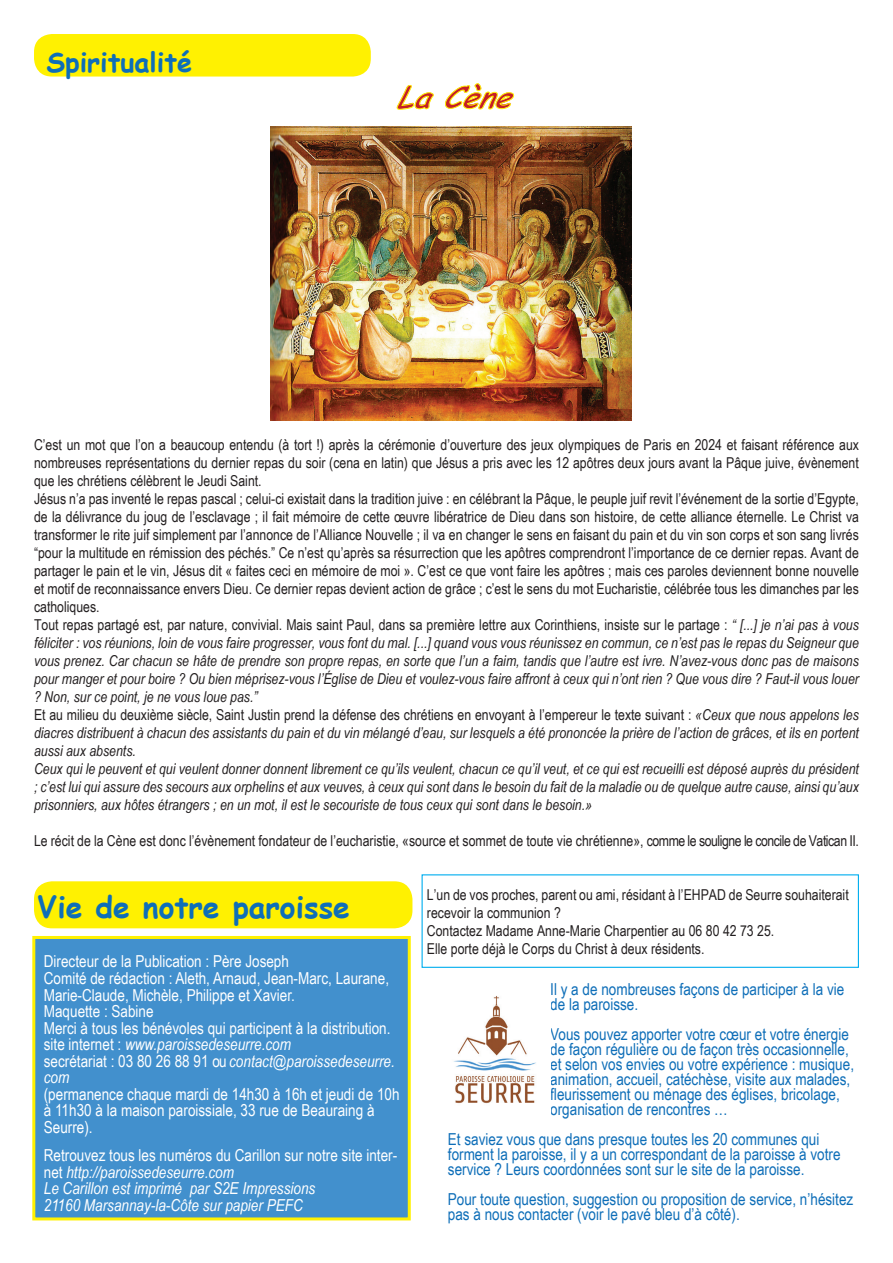
<style>
.page{position:relative;width:893px;height:1263px;background:#fff}
.page>*{position:absolute;margin:0;border:0;box-sizing:border-box;transform-origin:0 0}
.Rubriques{font:700 30px "Comic Sans MS";color:#0e6eb8}
.Titre_Article{font:italic 700 30px "Comic Sans MS";color:#c52026}
.t1{font:700 27px "Comic Sans MS";color:#0e6eb8}
.t2{font:16.5px/15px "Arial Narrow";color:#0e6eb8}
.t3{font:16.5px/16.5px "Arial Narrow";color:#fff}
.t4{font:italic 16.5px/16.5px "Arial Narrow";color:#fff}
.t5{font:15px/18px "Arial Narrow";color:#231f20;text-align:justify}
.t6{font:italic 15px/18px "Arial Narrow";color:#231f20;text-align:justify}
.s1{font-style:normal}
.s2{font-style:italic}
</style>
<div class="page">
<div style="left:422px;top:874px;width:437px;height:94px;border:1px solid #00aeef"></div>
<div style="left:34px;top:937px;width:375px;height:282px;background:#4290cd"></div>
<div style="left:32px;top:936px;width:379px;height:284px;border:3px solid #fff101"></div>
<div style="left:34px;top:881px;width:378px;height:47px;background:#fff101;border-radius:18px"></div>
<img style="left:453px;top:995px;width:83px;height:109px">
<div style="left:34px;top:34px;width:337px;height:43px;background:#fff101;border-radius:18px"></div>
<svg style="left:397px;top:85px;width:37px;height:25px"></svg>
<svg style="left:445px;top:83px;width:70px;height:27px"></svg>
<img style="left:270px;top:127px;width:361px;height:294px">
<p class="t1" style="left:47px;top:42px;width:147px">Spiritualité</p>
<p class="Titre_Article" style="left:396px;top:75px;width:135px">LaCène</p>
<p class="t5" style="left:34px;top:435px;width:826px">C’est un mot que l’on a beaucoup entendu (à tort !) après la cérémonie d’ouverture des jeux olympiques de Paris en 2024 et faisant référence aux nombreuses représentations du dernier repas du soir (cena en latin) que Jésus a pris avec les 12 apôtres deux jours avant la Pâque juive, évènement que les chrétiens célèbrent le Jeudi Saint.</p>
<p class="t5" style="left:34px;top:489px;width:826px">Jésus n’a pas inventé le repas pascal ; celui-ci existait dans la tradition juive : en célébrant la Pâque, le peuple juif revit l’événement de la sortie d’Egypte, de la délivrance du joug de l’esclavage ; il fait mémoire de cette œuvre libératrice de Dieu dans son histoire, de cette alliance éternelle. Le Christ va transformer le rite juif simplement par l’annonce de l’Alliance Nouvelle ; il va en changer le sens en faisant du pain et du vin son corps et son sang livrés “pour la multitude en rémission des péchés.” Ce n’est qu’après sa résurrection que les apôtres comprendront l’importance de ce dernier repas. Avant de partager le pain et le vin, Jésus dit « faites ceci en mémoire de moi ». C’est ce que vont faire les apôtres ; mais ces paroles deviennent bonne nouvelle et motif de reconnaissance envers Dieu. Ce dernier repas devient action de grâce ; c’est le sens du mot Eucharistie, célébrée tous les dimanches par les catholiques.</p>
<p class="t6" style="left:34px;top:615px;width:826px"><span class="s1">Tout repas partagé est, par nature, convivial. Mais saint Paul, dans sa première lettre aux Corinthiens, insiste sur le partage :</span> “ [...] je n’ai pas à vous féliciter : vos réunions, loin de vous faire progresser, vous font du mal. [...] quand vous vous réunissez en commun, ce n’est pas le repas du Seigneur que vous prenez. Car chacun se hâte de prendre son propre repas, en sorte que l’un a faim, tandis que l’autre est ivre. N’avez-vous donc pas de maisons pour manger et pour boire ? Ou bien méprisez-vous l’Église de Dieu et voulez-vous faire affront à ceux qui n’ont rien ? Que vous dire ? Faut-il vous louer ? Non, sur ce point, je ne vous loue pas.”</p>
<p class="t6" style="left:34px;top:705px;width:826px"><span class="s1">Et au milieu du deuxième siècle, Saint Justin prend la défense des chrétiens en envoyant à l’empereur le texte suivant :</span> «Ceux que nous appelons les diacres distribuent à chacun des assistants du pain et du vin mélangé d’eau, sur lesquels a été prononcée la prière de l’action de grâces, et ils en portent aussi aux absents.</p>
<p class="t6" style="left:34px;top:759px;width:826px">Ceux qui le peuvent et qui veulent donner donnent librement ce qu’ils veulent, chacun ce qu’il veut, et ce qui est recueilli est déposé auprès du président ; c’est lui qui assure des secours aux orphelins et aux veuves, à ceux qui sont dans le besoin du fait de la maladie ou de quelque autre cause, ainsi qu’aux prisonniers, aux hôtes étrangers ; en un mot, il est le secouriste de tous ceux qui sont dans le besoin.»</p>
<p class="t5" style="left:34px;top:831px;width:826px">Le récit de la Cène est donc l’évènement fondateur de l’eucharistie, «source et sommet de toute vie chrétienne», comme le souligne le concile de Vatican II.</p>
<p class="t5" style="left:427px;top:885px;width:423px">L’un de vos proches, parent ou ami, résidant à l’EHPAD de Seurre souhaiterait recevoir la communion ?</p>
<p class="t5" style="left:427px;top:921px;width:349px">Contactez Madame Anne-Marie Charpentier au 06 80 42 73 25.</p>
<p class="t5" style="left:427px;top:939px;width:279px">Elle porte déjà le Corps du Christ à deux résidents.</p>
<p class="Rubriques" style="left:37px;top:885px;width:314px">Vie de notre paroisse</p>
<p class="t3" style="left:44px;top:953px;width:247px">Directeur de la Publication : Père Joseph</p>
<p class="t3" style="left:44px;top:969px;width:347px">Comité de rédaction : Aleth, Arnaud, Jean-Marc, Laurane,<br>Marie-Claude, Michèle, Philippe et Xavier.</p>
<p class="t3" style="left:44px;top:1002px;width:111px">Maquette : Sabine</p>
<p class="t3" style="left:44px;top:1019px;width:348px">Merci à tous les bénévoles qui participent à la distribution.</p>
<p class="t4" style="left:44px;top:1036px;width:249px"><span class="s1">site internet :</span> www.paroissedeseurre.com</p>
<p class="t4" style="left:44px;top:1052px;width:352px"><span class="s1">secrétariat : 03 80 26 88 91 ou</span> contact@paroissedeseurre. com</p>
<p class="t3" style="left:44px;top:1085px;width:357px">(permanence chaque mardi de 14h30 à 16h et jeudi de 10h à 11h30 à la maison paroissiale, 33 rue de Beauraing à<br>Seurre).</p>
<p class="t3" style="left:44px;top:1146px;width:355px">Retrouvez tous les numéros du Carillon sur notre site inter&shy;net <span class="s2">http://paroissedeseurre.com</span></p>
<p class="t4" style="left:44px;top:1180px;width:273px">Le Carillon est imprimé par S2E Impressions</p>
<p class="t4" style="left:44px;top:1196px;width:260px">21160 Marsannay-la-Côte sur papier PEFC</p>
<p class="t2" style="left:550px;top:981px;width:296px">Il y a de nombreuses façons de participer à la vie de la paroisse.</p>
<p class="t2" style="left:550px;top:1026px;width:305px">Vous pouvez apporter votre cœur et votre énergie de façon régulière ou de façon très occasionnelle, et selon vos envies ou votre expérience : musique, animation, accueil, catéchèse, visite aux malades, fleurissement ou ménage des églises, bricolage, organisation de rencontres …</p>
<p class="t2" style="left:448px;top:1131px;width:394px">Et saviez vous que dans presque toutes les 20 communes qui forment la paroisse, il y a un correspondant de la paroisse à votre service ? Leurs coordonnées sont sur le site de la paroisse.</p>
<p class="t2" style="left:448px;top:1191px;width:407px">Pour toute question, suggestion ou proposition de service, n’hésitez pas à nous contacter (voir le pavé bleu d’à côté).</p>
</div>
